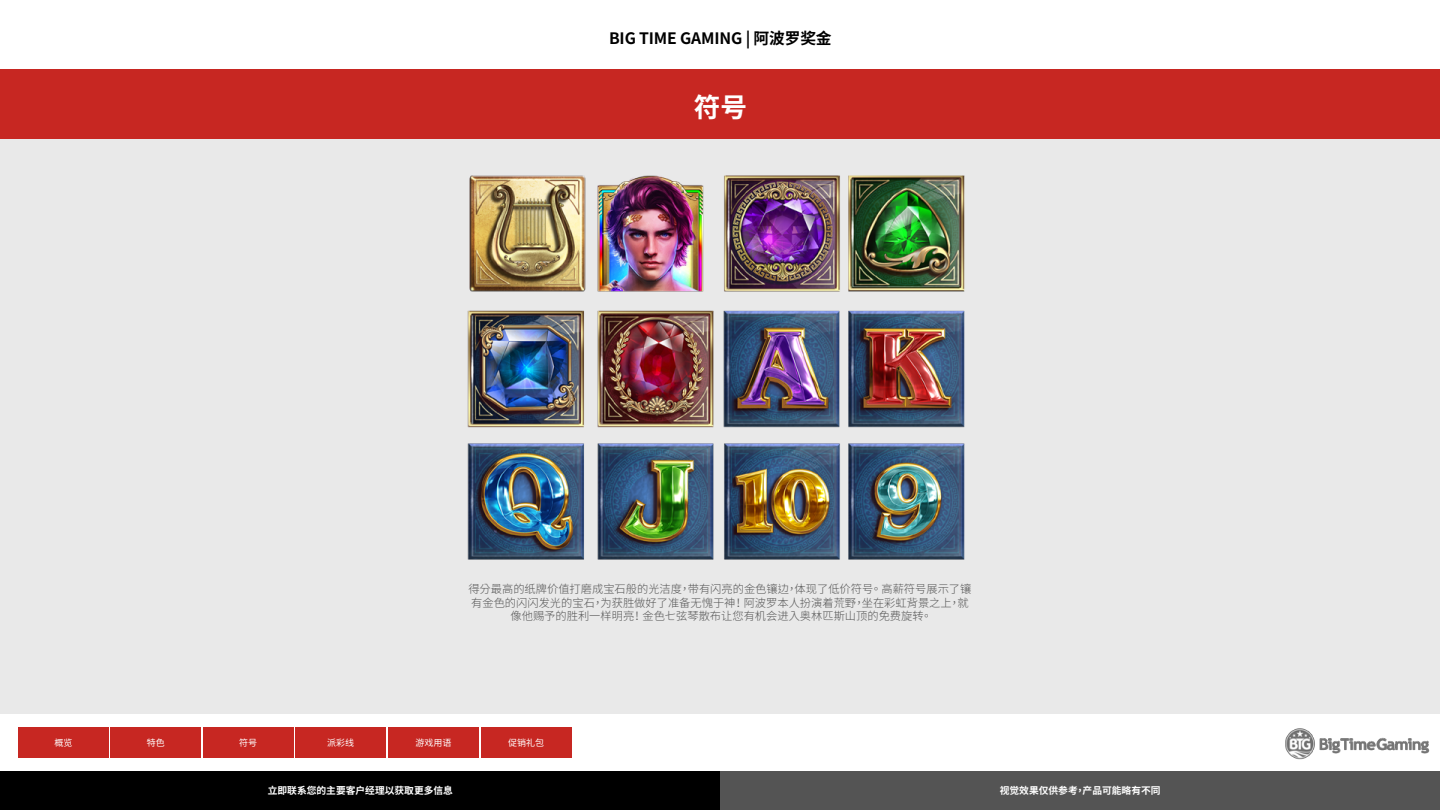
<style>
.page{position:relative;width:1440px;height:810px;background:#fff}
.page>*{position:absolute;margin:0;border:0;box-sizing:border-box;transform-origin:0 0}
.t1{font:700 26.55px "Noto Sans CJ Ktc";color:#fff}
.t2{font:700 15.75px "Noto Sans CJ Ktc";letter-spacing:-.01em;color:#000}
.t3{font:300 11.25px/13.5px "Noto Sans CJ Ktc";color:#545454;text-align:center}
.t4{font:700 9.75px "Noto Sans CJ Ktc";color:#fff}
.t5{font:9px "Noto Sans CJ Ktc";color:#fff}
</style>
<div class="page">
<div style="left:0;top:69px;width:1440px;height:645px;background:#e8e8e8"></div>
<div style="left:0;top:69px;width:1440px;height:69px;background:#c72722"></div>
<img style="left:1285px;top:728px;width:145px;height:32px">
<div style="left:18px;top:728px;width:91px;height:30px;background:#c72722"></div>
<div style="left:111px;top:728px;width:90px;height:30px;background:#c72722"></div>
<div style="left:203px;top:728px;width:90px;height:30px;background:#c72722"></div>
<div style="left:296px;top:728px;width:90px;height:30px;background:#c72722"></div>
<div style="left:388px;top:728px;width:91px;height:30px;background:#c72722"></div>
<div style="left:481px;top:728px;width:90px;height:30px;background:#c72722"></div>
<img style="left:467px;top:175px;width:498px;height:385px">
<div style="left:0;top:771px;width:720px;height:39px;background:#000"></div>
<div style="left:720px;top:771px;width:720px;height:39px;background:#545454"></div>
<h2 class="t2" style="left:609px;top:29px;width:224px">BIG TIME GAMING | 阿波罗奖金</h2>
<h1 class="t1" style="left:694px;top:92px;width:55px">符号</h1>
<p class="t3" style="left:468px;top:582px;width:505px">得分最高的纸牌价值打磨成宝石般的光洁度，带有闪亮的金色镶边，体现了低价符号。 高薪符号展示了镶有金色的闪闪发光的宝石，为获胜做好了准备无愧于神！ 阿波罗本人扮演着荒野，坐在彩虹背景之上，就像他赐予的胜利一样明亮！ 金色七弦琴散布让您有机会进入奥林匹斯山顶的免费旋转。</p>
<p class="t5" style="left:55px;top:738px;width:19px">概览</p>
<p class="t5" style="left:147px;top:738px;width:19px">特色</p>
<p class="t5" style="left:239px;top:738px;width:19px">符号</p>
<p class="t5" style="left:327px;top:738px;width:28px">派彩线</p>
<p class="t5" style="left:415px;top:738px;width:37px">游戏用语</p>
<p class="t5" style="left:508px;top:738px;width:37px">促销礼包</p>
<p class="t4" style="left:268px;top:785px;width:187px">立即联系您的主要客户经理以获取更多信息</p>
<p class="t4" style="left:1000px;top:785px;width:162px">视觉效果仅供参考，产品可能略有不同</p>
</div>
